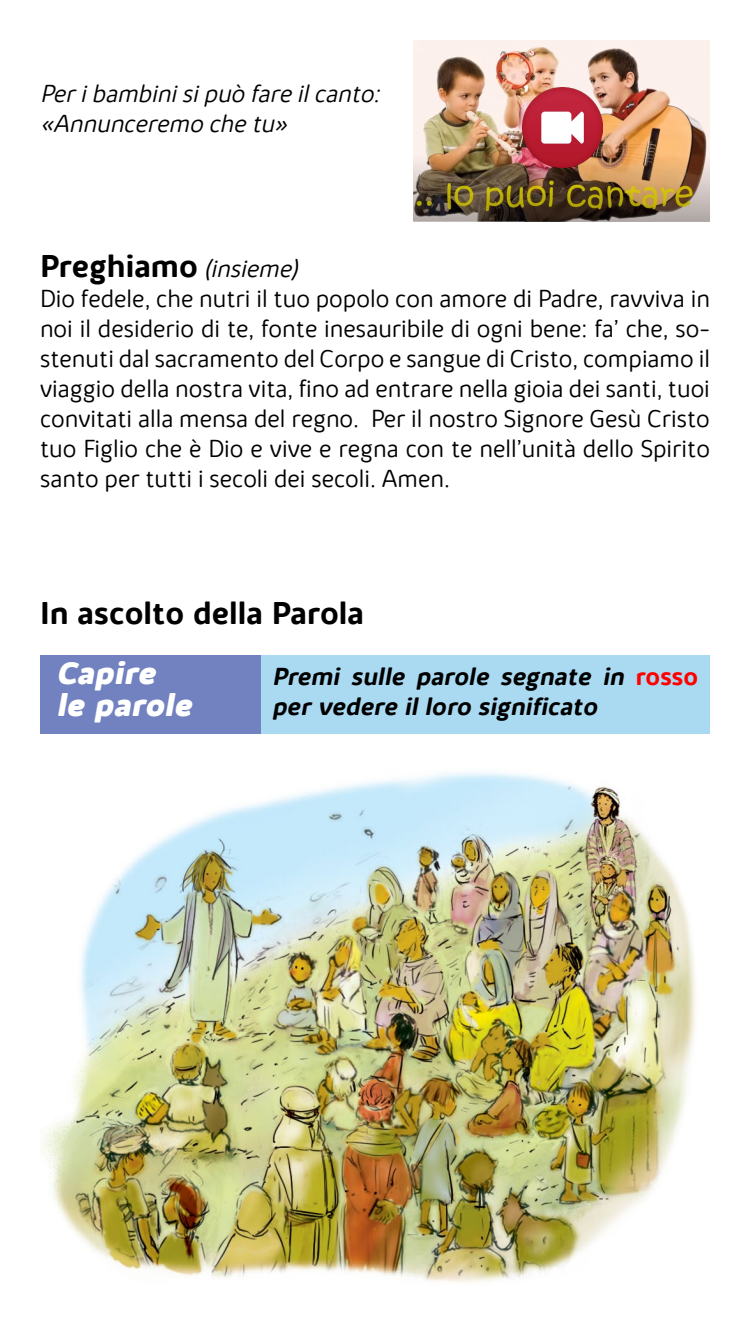
<style>
.page{position:relative;width:750px;height:1334px;background:#fff}
.page>*{position:absolute;margin:0;border:0;box-sizing:border-box;transform-origin:0 0}
.t1{font:700 32px "Kabrio Alternate";color:#000}
.t2{font:italic 700 expanded 32px/32.7px "Kabrio Alternate";color:#fff}
.t3{font:300 25px/30px "Kabrio Alternate";color:#000;text-align:justify}
.t4{font:italic 700 25px/30px "Kabrio Alternate";color:#000}
.t5{font:italic 300 25px/30px "Kabrio Alternate";color:#000}
.s1{font-weight:300;font-style:italic;font-size:25px}
.s2{font-style:normal;color:#f00}
</style>
<div class="page">
<img style="left:413px;top:40px;width:297px;height:182px">
<img style="left:523px;top:87px;width:79px;height:80px">
<div style="left:260px;top:655px;width:450px;height:79px;background:#aadaf2"></div>
<div style="left:40px;top:655px;width:220px;height:79px;background:#7281bf"></div>
<img style="left:42px;top:772px;width:654px;height:511px">
<p class="t5" style="left:40px;top:79px;width:341px">Per i bambini si può fare il canto: «Annunceremo che tu»</p>
<p class="t1" style="left:40px;top:246px;width:259px">Preghiamo <span class="s1">(insieme)</span></p>
<p class="t3" style="left:40px;top:284px;width:672px">Dio fedele, che nutri il tuo popolo con amore di Padre, ravviva in noi il desiderio di te, fonte inesauribile di ogni bene: fa’ che, so&shy;stenuti dal sacramento del Corpo e sangue di Cristo, compiamo il viaggio della nostra vita, fino ad entrare nella gioia dei santi, tuoi convitati alla mensa del regno. Per il nostro Signore Gesù Cristo tuo Figlio che è Dio e vive e regna con te nell’unità dello Spirito santo per tutti i secoli dei secoli. Amen.</p>
<p class="t1" style="left:40px;top:593px;width:326px">In ascolto della Parola</p>
<p class="t2" style="left:56px;top:658px;width:137px">Capire<br>le parole</p>
<p class="t4" style="left:272px;top:663px;width:428px">Premi sulle parole segnate in <span class="s2">rosso </span>per vedere il loro significato</p>
</div>
